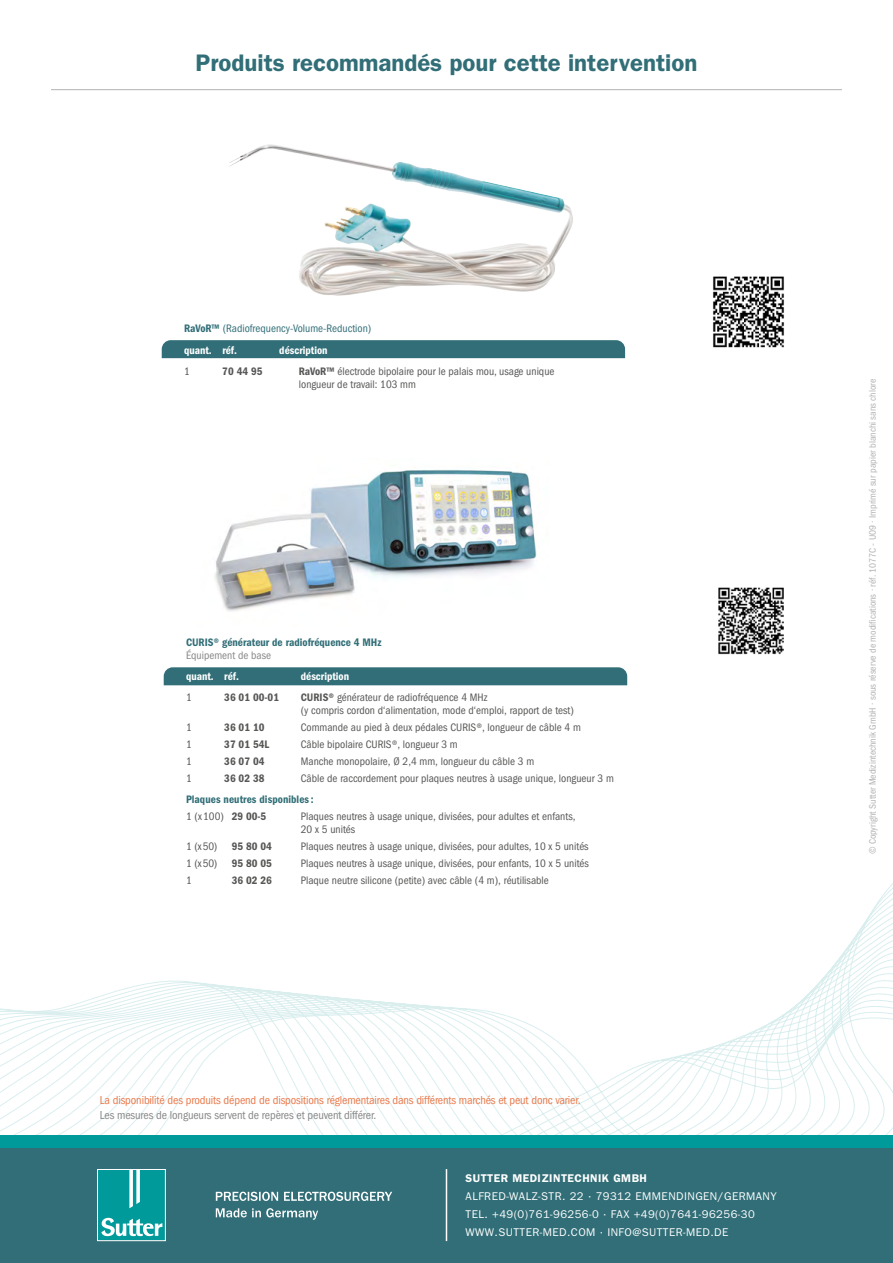
<style>
.page{position:relative;width:893px;height:1263px;background:#fff}
.page>*{position:absolute;margin:0;border:0;box-sizing:border-box;transform-origin:0 0}
.t1{font:24px "Franklin Gothic LT Pro Dm";color:#316e77}
.t2{font:condensed 12px "ITC Franklin Gothic Std";letter-spacing:-.01em;color:#e97a4c}
.t3{font:condensed 12px "ITC Franklin Gothic Std";letter-spacing:-.01em;color:#878787}
.TechDaten_Body{font:condensed 11.25px/12.8px "ITC Franklin Gothic Std";color:#575756}
.BU_klein{font:11.25px/18px "ITC Franklin Gothic Std";letter-spacing:.04em;color:#fff}
.TechDaten_Body-2{font:11.25px "ITC Franklin Gothic Std Dm Cd";color:#575756}
.TechDaten_Header_Pro{font:11.25px/12.8px "ITC Franklin Gothic Std Dm Cd";color:#316e77}
.TechDaten_Header_Pro-2{font:condensed 11.25px "ITC Franklin Gothic Std";color:#316e77}
.TechDaten_Body-3{font:11.25px "ITC Franklin Gothic Std Dm Cd";letter-spacing:.005em;color:#316e77}
.TechDaten_Body-4{font:11.25px "ITC Franklin Gothic Std Dm Cd";color:#fff}
.TechDaten_Header_Pro-3{font:11.25px "ITC Franklin Gothic Std Dm Cd";color:#fff}
.t4{font:condensed 9.75px "ITC Franklin Gothic Std";color:#b3b2b2}
.s1{font-family:"ITC Franklin Gothic Std Dm Cd";font-stretch:normal}
.s2{font-family:"ITC Franklin Gothic Std";font-stretch:condensed;color:#878787}
.s3{font-family:"Franklin Gothic LT Pro Dm"}
</style>
<div class="page">
<hr style="left:51px;top:89px;width:791px;height:1px;background:#b3b2b2">
<div style="left:164px;top:667px;width:463px;height:18px;background:#316e77"></div>
<img style="left:214px;top:469px;width:323px;height:142px">
<img style="left:718px;top:587px;width:66px;height:68px">
<svg style="left:0;top:883px;width:893px;height:252px"></svg>
<div style="left:0;top:1148px;width:893px;height:115px;background:#316e77"></div>
<div style="left:0;top:1135px;width:893px;height:13px;background:#009a9b"></div>
<div style="left:98px;top:1170px;width:67px;height:70px;background:#009a9b"></div>
<svg style="left:129px;top:1171px;width:11px;height:37px"></svg>
<svg style="left:101px;top:1218px;width:61px;height:18px"></svg>
<div style="left:97px;top:1169px;width:69px;height:72px;border:1px solid #fff"></div>
<svg style="left:216px;top:1208px;width:102px;height:12px"></svg>
<svg style="left:216px;top:1192px;width:176px;height:9px"></svg>
<hr style="left:446px;top:1169px;width:1px;height:72px;background:#fff">
<div style="left:162px;top:340px;width:463px;height:18px;background:#316e77"></div>
<img style="left:229px;top:144px;width:340px;height:110px">
<img style="left:713px;top:276px;width:71px;height:72px">
<p class="t1" style="left:196px;top:48px;width:503px">Produits recommandés pour cette intervention</p>
<p class="TechDaten_Header_Pro-2" style="left:184px;top:322px;width:189px"><span class="s1">RaVoR™</span> (Radiofrequency-Volume-Reduction)</p>
<p class="TechDaten_Header_Pro-3" style="left:184px;top:343px;width:55px">quant. réf.</p>
<p class="TechDaten_Header_Pro-3" style="left:279px;top:343px;width:50px">déscription</p>
<p class="TechDaten_Body" style="left:184px;top:365px;width:7px">1</p>
<p class="TechDaten_Body-2" style="left:222px;top:365px;width:42px">70 44 95</p>
<p class="TechDaten_Body" style="left:299px;top:365px;width:257px"><span class="s1">RaVoR™</span> électrode bipolaire pour le palais mou, usage unique longueur de travail: 103 mm</p>
<p class="TechDaten_Header_Pro" style="left:186px;top:636px;width:197px">CURIS® générateur de radiofréquence 4 MHz<br><span class="s2">Équipement de base</span></p>
<p class="TechDaten_Body-4" style="left:186px;top:670px;width:55px">quant. réf.</p>
<p class="TechDaten_Body-4" style="left:301px;top:670px;width:50px">déscription</p>
<p class="TechDaten_Body" style="left:186px;top:691px;width:7px">1</p>
<p class="TechDaten_Body-2" style="left:224px;top:691px;width:56px">36 01 00-01</p>
<p class="TechDaten_Body" style="left:301px;top:691px;width:275px"><span class="s1">CURIS®</span> générateur de radiofréquence 4 MHz<br>(y compris cordon d‘alimentation, mode d‘emploi, rapport de test)</p>
<p class="TechDaten_Body" style="left:186px;top:721px;width:7px">1</p>
<p class="TechDaten_Body-2" style="left:224px;top:721px;width:42px">36 01 10</p>
<p class="TechDaten_Body" style="left:301px;top:721px;width:282px">Commande au pied à deux pédales CURIS®, longueur de câble 4 m</p>
<p class="TechDaten_Body" style="left:186px;top:738px;width:7px">1</p>
<p class="TechDaten_Body-2" style="left:224px;top:738px;width:47px">37 01 54L</p>
<p class="TechDaten_Body" style="left:301px;top:738px;width:159px">Câble bipolaire CURIS®, longueur 3 m</p>
<p class="TechDaten_Body" style="left:186px;top:755px;width:7px">1</p>
<p class="TechDaten_Body-2" style="left:224px;top:755px;width:42px">36 07 04</p>
<p class="TechDaten_Body" style="left:301px;top:755px;width:235px">Manche monopolaire, Ø 2,4 mm, longueur du câble 3 m</p>
<p class="TechDaten_Body" style="left:186px;top:772px;width:7px">1</p>
<p class="TechDaten_Body-2" style="left:224px;top:772px;width:42px">36 02 38</p>
<p class="TechDaten_Body" style="left:301px;top:772px;width:315px">Câble de raccordement pour plaques neutres à usage unique, longueur 3 m</p>
<p class="TechDaten_Body-3" style="left:186px;top:793px;width:129px">Plaques neutres disponibles:</p>
<p class="TechDaten_Body" style="left:186px;top:810px;width:82px">1 (x100) <span class="s1">29 00-5</span></p>
<p class="TechDaten_Body" style="left:301px;top:810px;width:276px">Plaques neutres à usage unique, divisées, pour adultes et enfants,<br>20 x 5 unités</p>
<p class="TechDaten_Body" style="left:186px;top:840px;width:33px">1 (x50)</p>
<p class="TechDaten_Body-2" style="left:232px;top:840px;width:42px">95 80 04</p>
<p class="TechDaten_Body" style="left:301px;top:840px;width:289px">Plaques neutres à usage unique, divisées, pour adultes, 10 x 5 unités</p>
<p class="TechDaten_Body" style="left:186px;top:857px;width:33px">1 (x50)</p>
<p class="TechDaten_Body-2" style="left:232px;top:857px;width:42px">95 80 05</p>
<p class="TechDaten_Body" style="left:301px;top:857px;width:290px">Plaques neutres à usage unique, divisées, pour enfants, 10 x 5 unités</p>
<p class="TechDaten_Body" style="left:186px;top:874px;width:7px">1</p>
<p class="TechDaten_Body-2" style="left:232px;top:874px;width:42px">36 02 26</p>
<p class="TechDaten_Body" style="left:301px;top:874px;width:250px">Plaque neutre silicone (petite) avec câble (4 m), réutilisable</p>
<p class="t2" style="left:100px;top:1093px;width:482px">La disponibilité des produits dépend de dispositions réglementaires dans différents marchés et peut donc varier.</p>
<p class="t3" style="left:100px;top:1108px;width:278px">Les mesures de longueurs servent de repères et peuvent différer.</p>
<p class="BU_klein" style="left:466px;top:1169px;width:313px"><span class="s3">SUTTER MEDIZINTECHNIK GMBH<br></span>ALFRED-WALZ-STR. 22 · 79312 EMMENDINGEN/GERMANY TEL. +49(0)761-96256-0 · FAX +49(0)7641-96256-30<br>WWW.SUTTER-MED.COM · INFO@SUTTER-MED.DE</p>
<p class="t4" style="left:867px;top:854px;width:477px;rotate:-90deg">© Copyright Sutter Medizintechnik GmbH · sous réserve de modifications · réf. 1077C - U09 · Imprimé sur papier blanchi sans chlore</p>
</div>
